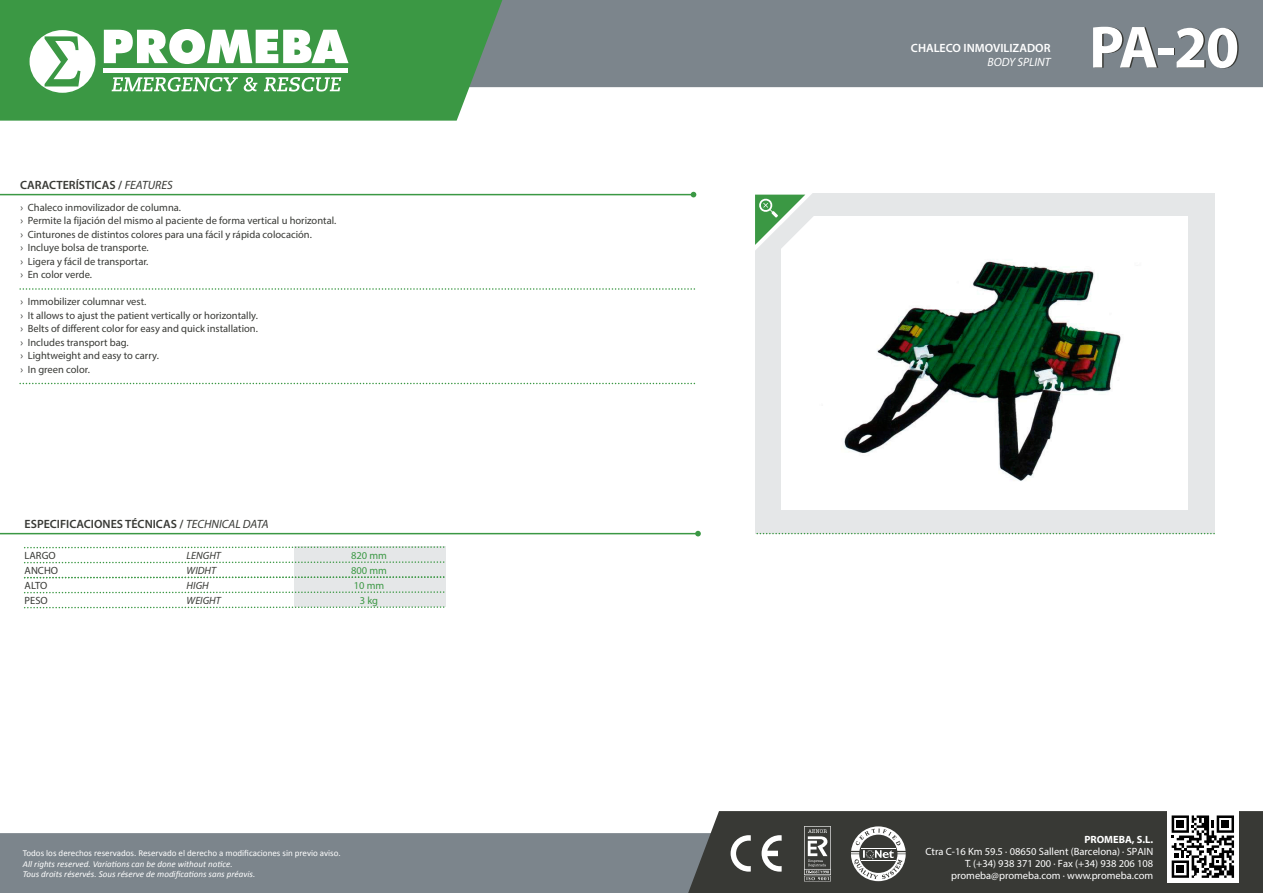
<style>
.page{position:relative;width:1263px;height:893px;background:#fff}
.page>*{position:absolute;margin:0;border:0;box-sizing:border-box;transform-origin:0 0}
.t1{font:700 60px "Myriad Pro";color:#fff}
.t2{font:600 12px "Myriad Pro";color:#383935}
.t3{font:600 12px "Myriad Pro";color:#fff}
.t4{font:italic 12px "Myriad Pro";color:#fff}
.t5{font:10.5px/13.5px "Myriad Pro";color:#383935}
.t6{font:10.5px/12px "Myriad Pro";color:#fff;text-align:right}
.t7{font:italic 10.5px "Myriad Pro";color:#383935}
.t8{font:10.5px/15px "Myriad Pro";color:#3b9844;text-align:center}
.t9{font:700 10.5px "Myriad Pro";color:#fff}
.t10{font:italic 9px/10.8px "Calibri";color:#fff}
.t11{font:9px "Calibri";color:#fff}
.s1{font-weight:400;font-style:italic}
</style>
<div class="page">
<div style="left:755px;top:194px;width:459px;height:340px;background:#e5e7e8"></div>
<div style="left:502px;top:0;width:761px;height:87px;background:#7c858c"></div>
<svg style="left:0;top:0;width:502px;height:121px;background:#439b4c"></svg>
<div style="left:0;top:833px;width:688px;height:60px;background:#7c858c"></div>
<div style="left:688px;top:811px;width:575px;height:82px;background:#383935"></div>
<hr style="left:0;top:194px;width:694px;height:1px;background:#3b9844">
<svg style="left:691px;top:192px;width:5px;height:5px"></svg>
<div style="left:1167px;top:811px;width:72px;height:72px;background:#fff"></div>
<svg style="left:1171px;top:815px;width:63px;height:63px"></svg>
<div style="left:1177px;top:820px;width:7px;height:8px;background:#000"></div>
<div style="left:1222px;top:820px;width:7px;height:8px;background:#000"></div>
<div style="left:1177px;top:865px;width:7px;height:8px;background:#000"></div>
<hr style="left:0;top:533px;width:698px;height:1px;background:#3b9844">
<svg style="left:695px;top:531px;width:6px;height:5px"></svg>
<div style="left:294px;top:546px;width:151px;height:61px;background:#e5e7e8"></div>
<svg style="left:757px;top:533px;width:458px;height:1px"></svg>
<svg style="left:20px;top:288px;width:675px;height:2px"></svg>
<svg style="left:112px;top:77px;width:126px;height:15px"></svg>
<svg style="left:244px;top:77px;width:13px;height:15px"></svg>
<svg style="left:264px;top:77px;width:77px;height:15px"></svg>
<svg style="left:104px;top:29px;width:244px;height:35px"></svg>
<div style="left:104px;top:68px;width:244px;height:5px;background:#fff"></div>
<svg style="left:30px;top:30px;width:65px;height:63px"></svg>
<svg style="left:20px;top:383px;width:675px;height:1px"></svg>
<svg style="left:804px;top:826px;width:27px;height:55px"></svg>
<svg style="left:851px;top:826px;width:55px;height:55px"></svg>
<svg style="left:761px;top:835px;width:21px;height:37px"></svg>
<svg style="left:731px;top:835px;width:20px;height:37px"></svg>
<svg style="left:24px;top:576px;width:422px;height:3px"></svg>
<svg style="left:24px;top:561px;width:422px;height:3px"></svg>
<svg style="left:24px;top:546px;width:422px;height:3px"></svg>
<div style="left:781px;top:216px;width:407px;height:293px;background:#fff"></div>
<img style="left:844px;top:261px;width:277px;height:220px">
<svg style="left:755px;top:193px;width:80px;height:57px"></svg>
<svg style="left:24px;top:591px;width:422px;height:3px"></svg>
<svg style="left:24px;top:606px;width:422px;height:3px"></svg>
<p class="t2" style="left:20px;top:178px;width:154px">CARACTERÍSTICAS / <span class="s1">FEATURES</span></p>
<p class="t5" style="left:21px;top:200px;width:317px">› Chaleco inmovilizador de columna.<br>› Permite la fijación del mismo al paciente de forma vertical u horizontal. › Cinturones de distintos colores para una fácil y rápida colocación.<br>› Incluye bolsa de transporte.<br>› Ligera y fácil de transportar.<br>› En color verde.</p>
<p class="t5" style="left:21px;top:295px;width:239px">› Immobilizer columnar vest.<br>› It allows to ajust the patient vertically or horizontally. › Belts of different color for easy and quick installation. › Includes transport bag.<br>› Lightweight and easy to carry.<br>› In green color.</p>
<p class="t2" style="left:25px;top:517px;width:245px">ESPECIFICACIONES TÉCNICAS / <span class="s1">TECHNICAL DATA</span></p>
<p class="t5" style="left:25px;top:548px;width:33px">LARGO</p>
<p class="t7" style="left:187px;top:549px;width:36px">LENGHT</p>
<p class="t5" style="left:25px;top:563px;width:35px">ANCHO</p>
<p class="t7" style="left:187px;top:564px;width:31px">WIDHT</p>
<p class="t5" style="left:25px;top:578px;width:24px">ALTO</p>
<p class="t7" style="left:187px;top:579px;width:24px">HIGH</p>
<p class="t5" style="left:25px;top:593px;width:25px">PESO</p>
<p class="t7" style="left:187px;top:594px;width:36px">WEIGHT</p>
<p class="t8" style="left:351px;top:547px;width:37px">820 mm<br>800 mm<br>10 mm<br>3 kg</p>
<p class="t11" style="left:23px;top:847px;width:319px">Todos los derechos reservados. Reservado el derecho a modificaciones sin previo aviso.</p>
<p class="t10" style="left:23px;top:858px;width:234px">All rights reserved. Variations can be done without notice.<br>Tous droits réservés. Sous réserve de modifications sans préavis.</p>
<p class="t3" style="left:911px;top:40px;width:141px">CHALECO INMOVILIZADOR</p>
<p class="t4" style="left:987px;top:55px;width:65px">BODY SPLINT</p>
<h1 class="t1" style="left:1089px;top:8px;width:152px">PA-20</h1>
<p class="t9" style="left:1084px;top:833px;width:70px">PROMEBA, S.L.</p>
<p class="t6" style="left:925px;top:846px;width:229px">Ctra C-16 Km 59.5 · 08650 Sallent (Barcelona) · SPAIN<br>T. (+34) 938 371 200 · Fax (+34) 938 206 108 promeba@promeba.com · www.promeba.com</p>
</div>
